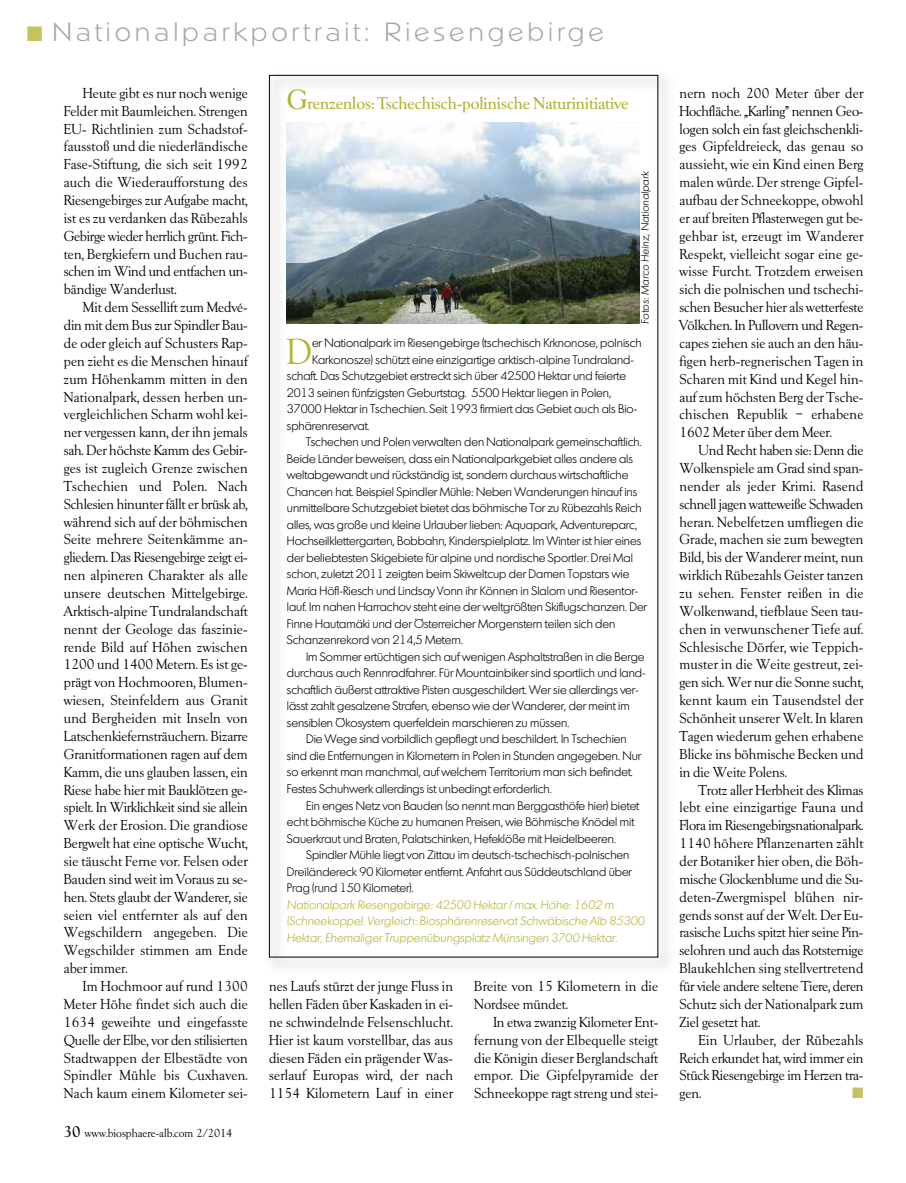
<style>
.page{position:relative;width:906px;height:1183px;background:#fff}
.page>*{position:absolute;margin:0;border:0;box-sizing:border-box;transform-origin:0 0}
.t1{font:34.8px "Goudx";color:#b5b336}
.t2{font:300 25.5px "Napoli";letter-spacing:.155em;color:#a6a6a6}
.t3{font:500 16.5px "Goudx";color:#b5b336}
.t4{font:15px "Zapf Dingbats";color:#c4c35e}
.t5{font:13.95px/17.9px "Goudx";letter-spacing:.005em;color:#000;text-align:justify}
.t6{font:300 12px "Montreal";color:#000}
.t7{font:italic 300 12px/16.5px "Montreal";color:#b5b336}
.t8{font:11.25px "Goudx";color:#000}
.t9{font:italic 300 10.5px "Montreal";color:#000}
.s1{color:#c4c35e}
.s2{font-weight:500;font-size:15px}
.s3{font-size:27px}
</style>
<div class="page">
<img style="left:268px;top:74px;width:400px;height:893px">
<img style="left:287px;top:122px;width:353px;height:202px">
<h2 class="t2" style="left:27px;top:17px;width:578px"><span class="s1">■</span> Nationalparkportrait: Riesengebirge</h2>
<p class="t5" style="left:64px;top:84px;width:185px;text-indent:19px">Heute gibt es nur noch wenige Felder mit Baumleichen. Strengen EU- Richtlinien zum Schadstof&shy;fausstoß und die niederländische Fase-Stiftung, die sich seit 1992 auch die Wiederaufforstung des Riesengebirges zur Aufgabe macht, ist es zu verdanken das Rübezahls Gebirge wieder herrlich grünt. Fich&shy;ten, Bergkiefern und Buchen rau&shy;schen im Wind und entfachen un&shy;bändige Wanderlust.</p>
<p class="t5" style="left:64px;top:298px;width:185px;text-indent:19px">Mit dem Sessellift zum Medvé&shy;din mit dem Bus zur Spindler Bau&shy;de oder gleich auf Schusters Rap&shy;pen zieht es die Menschen hinauf zum Höhenkamm mitten in den Nationalpark, dessen herben un&shy;vergleichlichen Scharm wohl kei&shy;ner vergessen kann, der ihn jemals sah. Der höchste Kamm des Gebir&shy;ges ist zugleich Grenze zwischen Tschechien und Polen. Nach Schlesien hinunter fällt er brüsk ab, während sich auf der böhmischen Seite mehrere Seitenkämme an&shy;gliedern. Das Riesengebirge zeigt ei&shy;nen alpineren Charakter als alle unsere deutschen Mittelgebirge.<br>Arktisch-alpine Tundralandschaft nennt der Geologe das faszinie&shy;rende Bild auf Höhen zwischen 1200 und 1400 Metern. Es ist ge&shy;prägt von Hochmooren, Blumen&shy;wiesen, Steinfeldern aus Granit und Bergheiden mit Inseln von Latschenkiefernsträuchern. Bizarre Granitformationen ragen auf dem Kamm, die uns glauben lassen, ein Riese habe hier mit Bauklötzen ge&shy;spielt. In Wirklichkeit sind sie allein Werk der Erosion. Die grandiose Bergwelt hat eine optische Wucht, sie täuscht Ferne vor. Felsen oder Bauden sind weit im Voraus zu se&shy;hen. Stets glaubt der Wanderer, sie seien viel entfernter als auf den Wegschildern angegeben. Die Wegschilder stimmen am Ende aber immer.</p>
<p class="t5" style="left:64px;top:977px;width:185px;text-indent:19px">Im Hochmoor auf rund 1300<br>Meter Höhe findet sich auch die 1634 geweihte und eingefasste Quelle der Elbe, vor den stilisierten Stadtwappen der Elbestädte von Spindler Mühle bis Cuxhaven.<br>Nach kaum einem Kilometer sei-</p>
<p class="t8" style="left:64px;top:1126px;width:170px"><span class="s2">30</span> www.biosphaere-alb.com 2/2014</p>
<p class="t3" style="left:287px;top:93px;width:343px"><span class="s3">G</span>renzenlos: Tschechisch-polinische Naturinitiative</p>
<p class="t9" style="left:639px;top:323px;width:154px;rotate:-90deg">Fotos: Marco Heinz, Nationalpark</p>
<h1 class="t1" style="left:287px;top:331px;width:27px">D</h1>
<p class="t6" style="left:312px;top:336px;width:331px">er Nationalpark im Riesengebirge (tschechisch Krknonose, polnisch</p>
<p class="t6" style="left:312px;top:352px;width:324px">Karkonosze) schützt eine einzigartige arktisch-alpine Tundraland-</p>
<p class="t6" style="left:287px;top:369px;width:341px">schaft. Das Schutzgebiet erstreckt sich über 42500 Hektar und feierte</p>
<p class="t6" style="left:287px;top:385px;width:326px">2013 seinen fünfzigsten Geburtstag. 5500 Hektar liegen in Polen,</p>
<p class="t6" style="left:287px;top:402px;width:352px">37000 Hektar in Tschechien. Seit 1993 firmiert das Gebiet auch als Bio-</p>
<p class="t6" style="left:287px;top:418px;width:84px">sphärenreservat.</p>
<p class="t6" style="left:306px;top:435px;width:337px">Tschechen und Polen verwalten den Nationalpark gemeinschaftlich.</p>
<p class="t6" style="left:287px;top:451px;width:348px">Beide Länder beweisen, dass ein Nationalparkgebiet alles andere als</p>
<p class="t6" style="left:287px;top:468px;width:343px">weltabgewandt und rückständig ist, sondern durchaus wirtschaftliche</p>
<p class="t6" style="left:287px;top:484px;width:352px">Chancen hat. Beispiel Spindler Mühle: Neben Wanderungen hinauf ins</p>
<p class="t6" style="left:287px;top:501px;width:356px">unmittelbare Schutzgebiet bietet das böhmische Tor zu Rübezahls Reich</p>
<p class="t6" style="left:287px;top:517px;width:352px">alles, was große und kleine Urlauber lieben: Aquapark, Adventureparc,</p>
<p class="t6" style="left:287px;top:534px;width:356px">Hochseilklettergarten, Bobbahn, Kinderspielplatz. Im Winter ist hier eines</p>
<p class="t6" style="left:287px;top:550px;width:348px">der beliebtesten Skigebiete für alpine und nordische Sportler. Drei Mal</p>
<p class="t6" style="left:287px;top:567px;width:344px">schon, zuletzt 2011 zeigten beim Skiweltcup der Damen Topstars wie</p>
<p class="t6" style="left:287px;top:583px;width:353px">Maria Höfl-Riesch und Lindsay Vonn ihr Können in Slalom und Riesentor-</p>
<p class="t6" style="left:287px;top:600px;width:362px">lauf. Im nahen Harrachov steht eine der weltgrößten Skiflugschanzen. Der</p>
<p class="t6" style="left:287px;top:616px;width:330px">Finne Hautamäki und der Österreicher Morgenstern teilen sich den</p>
<p class="t6" style="left:287px;top:633px;width:177px">Schanzenrekord von 214,5 Metern.</p>
<p class="t6" style="left:306px;top:649px;width:340px">Im Sommer ertüchtigen sich auf wenigen Asphaltstraßen in die Berge</p>
<p class="t6" style="left:287px;top:666px;width:360px">durchaus auch Rennradfahrer. Für Mountainbiker sind sportlich und land-</p>
<p class="t6" style="left:287px;top:682px;width:353px">schaftlich äußerst attraktive Pisten ausgeschildert. Wer sie allerdings ver-</p>
<p class="t6" style="left:287px;top:699px;width:344px">lässt zahlt gesalzene Strafen, ebenso wie der Wanderer, der meint im</p>
<p class="t6" style="left:287px;top:715px;width:284px">sensiblen Ökosystem querfeldein marschieren zu müssen.</p>
<p class="t6" style="left:306px;top:732px;width:322px">Die Wege sind vorbildlich gepflegt und beschildert. In Tschechien</p>
<p class="t6" style="left:287px;top:748px;width:356px">sind die Entfernungen in Kilometern in Polen in Stunden angegeben. Nur</p>
<p class="t6" style="left:287px;top:765px;width:347px">so erkennt man manchmal, auf welchem Territorium man sich befindet.</p>
<p class="t6" style="left:287px;top:781px;width:266px">Festes Schuhwerk allerdings ist unbedingt erforderlich.</p>
<p class="t6" style="left:306px;top:798px;width:335px">Ein enges Netz von Bauden (so nennt man Berggasthöfe hier) bietet</p>
<p class="t6" style="left:287px;top:814px;width:349px">echt böhmische Küche zu humanen Preisen, wie Böhmische Knödel mit</p>
<p class="t6" style="left:287px;top:831px;width:330px">Sauerkraut und Braten, Palatschinken, Hefeklöße mit Heidelbeeren.</p>
<p class="t6" style="left:306px;top:847px;width:325px">Spindler Mühle liegt von Zittau im deutsch-tschechisch-polnischen</p>
<p class="t6" style="left:287px;top:864px;width:347px">Dreiländereck 90 Kilometer entfernt. Anfahrt aus Süddeutschland über</p>
<p class="t6" style="left:287px;top:880px;width:128px">Prag (rund 150 Kilometer).</p>
<p class="t7" style="left:287px;top:895px;width:359px">Nationalpark Riesengebirge: 42500 Hektar / max. Höhe: 1602 m (Schneekoppe). Vergleich: Biosphärenreservat Schwäbische Alb 85300<br>Hektar, Ehemaliger Truppenübungsplatz Münsingen 3700 Hektar.</p>
<p class="t5" style="left:269px;top:977px;width:185px">nes Laufs stürzt der junge Fluss in hellen Fäden über Kaskaden in ei&shy;ne schwindelnde Felsenschlucht.<br>Hier ist kaum vorstellbar, das aus diesen Fäden ein prägender Was&shy;serlauf Europas wird, der nach 1154 Kilometern Lauf in einer</p>
<p class="t5" style="left:474px;top:977px;width:185px">Breite von 15 Kilometern in die<br>Nordsee mündet.</p>
<p class="t5" style="left:474px;top:1012px;width:185px;text-indent:19px">In etwa zwanzig Kilometer Ent&shy;fernung von der Elbequelle steigt die Königin dieser Berglandschaft empor. Die Gipfelpyramide der Schneekoppe ragt streng und stei-</p>
<p class="t5" style="left:679px;top:84px;width:185px">nern noch 200 Meter über der Hochfläche. „Karling" nennen Geo&shy;logen solch ein fast gleichschenkli&shy;ges Gipfeldreieck, das genau so aussieht, wie ein Kind einen Berg malen würde. Der strenge Gipfel&shy;aufbau der Schneekoppe, obwohl er auf breiten Pflasterwegen gut be&shy;gehbar ist, erzeugt im Wanderer Respekt, vielleicht sogar eine ge&shy;wisse Furcht. Trotzdem erweisen sich die polnischen und tschechi&shy;schen Besucher hier als wetterfeste Völkchen. In Pullovern und Regen&shy;capes ziehen sie auch an den häu&shy;figen herb-regnerischen Tagen in Scharen mit Kind und Kegel hin&shy;auf zum höchsten Berg der Tsche&shy;chischen Republik – erhabene 1602 Meter über dem Meer.</p>
<p class="t5" style="left:679px;top:441px;width:185px;text-indent:19px">Und Recht haben sie: Denn die Wolkenspiele am Grad sind span&shy;nender als jeder Krimi. Rasend schnell jagen watteweiße Schwaden heran. Nebelfetzen umfliegen die Grade, machen sie zum bewegten Bild, bis der Wanderer meint, nun wirklich Rübezahls Geister tanzen zu sehen. Fenster reißen in die Wolkenwand, tiefblaue Seen tau&shy;chen in verwunschener Tiefe auf.<br>Schlesische Dörfer, wie Teppich&shy;muster in die Weite gestreut, zei&shy;gen sich. Wer nur die Sonne sucht, kennt kaum ein Tausendstel der Schönheit unserer Welt. In klaren Tagen wiederum gehen erhabene Blicke ins böhmische Becken und in die Weite Polens.</p>
<p class="t5" style="left:679px;top:780px;width:185px;text-indent:19px">Trotz aller Herbheit des Klimas lebt eine einzigartige Fauna und Flora im Riesengebirgsnationalpark.<br>1140 höhere Pflanzenarten zählt der Botaniker hier oben, die Böh&shy;mische Glockenblume und die Su&shy;deten-Zwergmispel blühen nir&shy;gends sonst auf der Welt. Der Eu&shy;rasische Luchs spitzt hier seine Pin&shy;selohren und auch das Rotsternige Blaukehlchen sing stellvertretend für viele andere seltene Tiere, deren Schutz sich der Nationalpark zum Ziel gesetzt hat.</p>
<p class="t5" style="left:679px;top:1030px;width:185px;text-indent:19px">Ein Urlauber, der Rübezahls Reich erkundet hat, wird immer ein Stück Riesengebirge im Herzen tra&shy;gen.</p>
<p class="t4" style="left:852px;top:1083px;width:13px">■</p>
</div>
